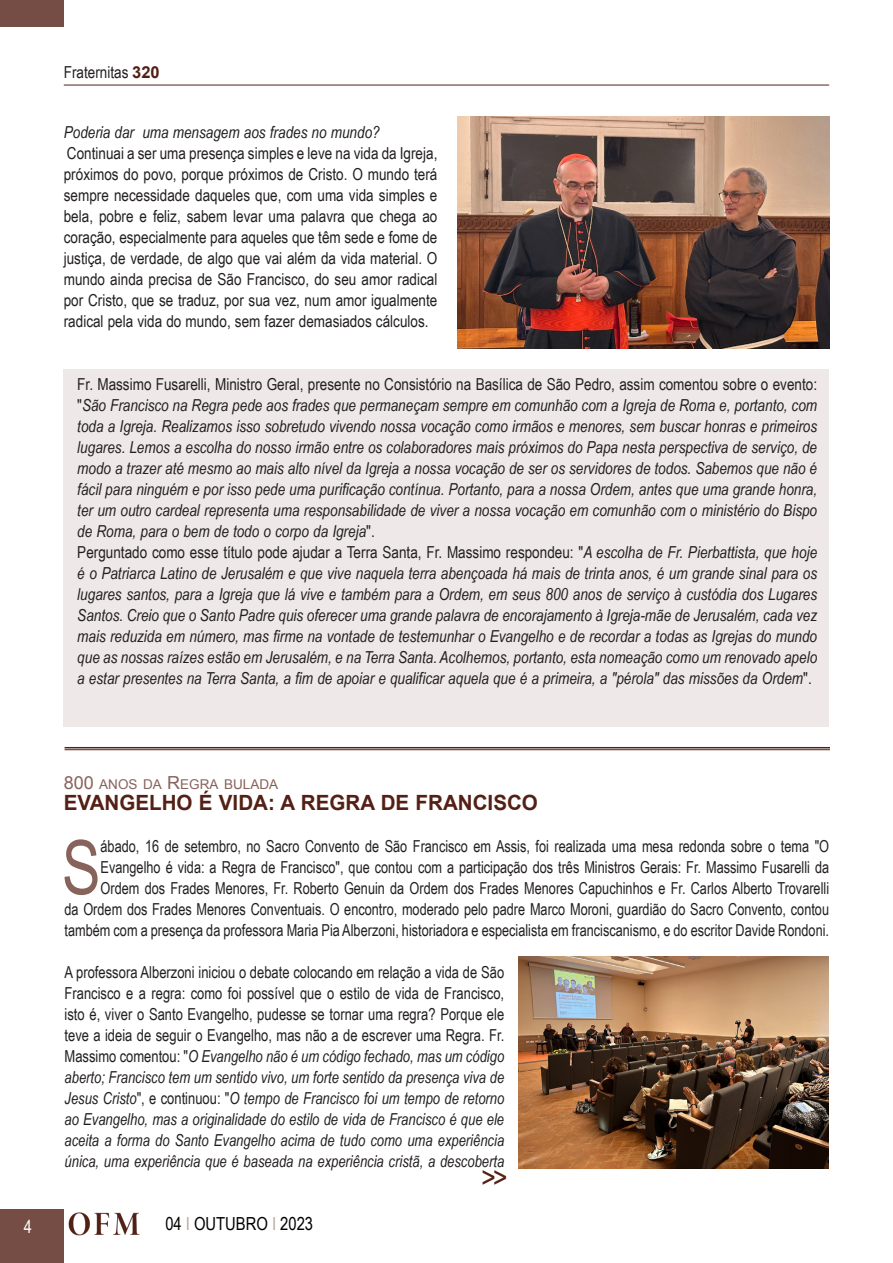
<style>
.page{position:relative;width:893px;height:1263px;background:#fff}
.page>*{position:absolute;margin:0;border:0;box-sizing:border-box;transform-origin:0 0}
.Titolo{font:75.15px "Arial Narrow";color:#87635b;scale:.94 1}
.Testo_sinEspacio{font:30px "Arial Narrow";color:#542015}
.Titolo-2{font:700 21px "Arial";color:#542015}
.t1{font:18px "Arial Narrow";color:#000}
.t2{font:18px "Arial Narrow";color:#fff}
.Titolo-3{font:italic 16.5px/21px "Arial Narrow";color:#231f20;text-align:justify}
.Titolo-4{font:italic 16.5px/21px "Arial Narrow";color:#231f20;text-align:justify;scale:.96 1}
.Titolo-5{font:16.5px/21px "Arial Narrow";color:#231f20;text-align:right;scale:.94 1}
.Titolo-6{font:16.5px/21px "Arial Narrow";color:#231f20;text-align:justify}
.Titolo_piccolo{font:13.5px "Arial";color:#87635b}
.s1{font-family:"Arial";font-weight:700;color:#542015}
.s2{font-style:normal}
.s3{font-size:18px}
.s4{color:#bba6a1}
</style>
<div class="page">
<div style="left:0;top:1209px;width:64px;height:54px;background:#764d44"></div>
<hr style="left:64px;top:85px;width:765px;height:1px;background:#542015">
<div style="left:0;top:0;width:64px;height:27px;background:#764d44"></div>
<img style="left:69px;top:1212px;width:71px;height:24px">
<img style="left:457px;top:117px;width:372px;height:231px">
<hr style="left:65px;top:747px;width:765px;height:1px;background:#542015">
<hr style="left:65px;top:749px;width:765px;height:1px;background:#542015">
<div style="left:64px;top:369px;width:765px;height:357px;background:#eee9e8"></div>
<img style="left:518px;top:957px;width:311px;height:212px">
<p class="Titolo-6" style="left:64px;top:61px;width:97px">Fraternitas <span class="s1">320</span></p>
<p class="Titolo-3" style="left:64px;top:121px;width:317px">Poderia dar uma mensagem aos frades no mundo?</p>
<p class="Titolo-6" style="left:64px;top:142px;width:375px">Continuai a ser uma presença simples e leve na vida da Igreja, próximos do povo, porque próximos de Cristo. O mundo terá sempre necessidade daqueles que, com uma vida simples e bela, pobre e feliz, sabem levar uma palavra que chega ao coração, especialmente para aqueles que têm sede e fome de justiça, de verdade, de algo que vai além da vida material. O mundo ainda precisa de São Francisco, do seu amor radical por Cristo, que se traduz, por sua vez, num amor igualmente radical pela vida do mundo, sem fazer demasiados cálculos.</p>
<p class="Titolo-3" style="left:77px;top:373px;width:741px"><span class="s2">Fr. Massimo Fusarelli, Ministro Geral, presente no Consistório na Basílica de São Pedro, assim comentou sobre o evento: "</span>São Francisco na Regra pede aos frades que permaneçam sempre em comunhão com a Igreja de Roma e, portanto, com toda a Igreja. Realizamos isso sobretudo vivendo nossa vocação como irmãos e menores, sem buscar honras e primeiros lugares. Lemos a escolha do nosso irmão entre os colaboradores mais próximos do Papa nesta perspectiva de serviço, de modo a trazer até mesmo ao mais alto nível da Igreja a nossa vocação de ser os servidores de todos. Sabemos que não é fácil para ninguém e por isso pede uma purificação contínua. Portanto, para a nossa Ordem, antes que uma grande honra, ter um outro cardeal representa uma responsabilidade de viver a nossa vocação em comunhão com o ministério do Bispo de Roma, para o bem de todo o corpo da Igreja<span class="s2">".</span></p>
<p class="Titolo-3" style="left:77px;top:541px;width:741px"><span class="s2">Perguntado como esse título pode ajudar a Terra Santa, Fr. Massimo respondeu: "</span>A escolha de Fr. Pierbattista, que hoje é o Patriarca Latino de Jerusalém e que vive naquela terra abençoada há mais de trinta anos, é um grande sinal para os lugares santos, para a Igreja que lá vive e também para a Ordem, em seus 800 anos de serviço à custódia dos Lugares Santos. Creio que o Santo Padre quis oferecer uma grande palavra de encorajamento à Igreja-mãe de Jerusalém, cada vez mais reduzida em número, mas firme na vontade de testemunhar o Evangelho e de recordar a todas as Igrejas do mundo que as nossas raízes estão em Jerusalém, e na Terra Santa. Acolhemos, portanto, esta nomeação como um renovado apelo a estar presentes na Terra Santa, a fim de apoiar e qualificar aquela que é a primeira, a "pérola" das missões da Ordem<span class="s2">".</span></p>
<p class="t2" style="left:24px;top:1213px;width:10px">4</p>
<p class="Titolo_piccolo" style="left:64px;top:775px;width:216px"><span class="s3">800</span> ANOS DA <span class="s3">R</span>EGRA BULADA</p>
<p class="Titolo-2" style="left:64px;top:789px;width:476px">EVANGELHO É VIDA: A REGRA DE FRANCISCO</p>
<p class="Titolo" style="left:62px;top:812px;width:43px">S</p>
<p class="Titolo-5" style="left:65px;top:835px;width:815px">ábado, 16 de setembro, no Sacro Convento de São Francisco em Assis, foi realizada uma mesa redonda sobre o tema "O Evangelho é vida: a Regra de Francisco", que contou com a participação dos três Ministros Gerais: Fr. Massimo Fusarelli da Ordem dos Frades Menores, Fr. Roberto Genuin da Ordem dos Frades Menores Capuchinhos e Fr. Carlos Alberto Trovarelli<br>da Ordem dos Frades Menores Conventuais. O encontro, moderado pelo padre Marco Moroni, guardião do Sacro Convento, contou também com a presença da professora Maria Pia Alberzoni, historiadora e especialista em franciscanismo, e do escritor Davide Rondoni.</p>
<p class="Titolo-4" style="left:65px;top:961px;width:460px"><span class="s2">A professora Alberzoni iniciou o debate colocando em relação a vida de São Francisco e a regra: como foi possível que o estilo de vida de Francisco, isto é, viver o Santo Evangelho, pudesse se tornar uma regra? Porque ele teve a ideia de seguir o Evangelho, mas não a de escrever uma Regra. Fr.<br>Massimo comentou: "</span>O Evangelho não é um código fechado, mas um código aberto; Francisco tem um sentido vivo, um forte sentido da presença viva de Jesus Cristo<span class="s2">", e continuou: "</span>O tempo de Francisco foi um tempo de retorno ao Evangelho, mas a originalidade do estilo de vida de Francisco é que ele aceita a forma do Santo Evangelho acima de tudo como uma experiência única, uma experiência que é baseada na experiência cristã, a descoberta</p>
<p class="Testo_sinEspacio" style="left:482px;top:1155px;width:27px">&gt;&gt;</p>
<p class="t1" style="left:165px;top:1210px;width:149px">04 <span class="s4">I</span> OUTUBRO <span class="s4">I</span> 2023</p>
</div>
